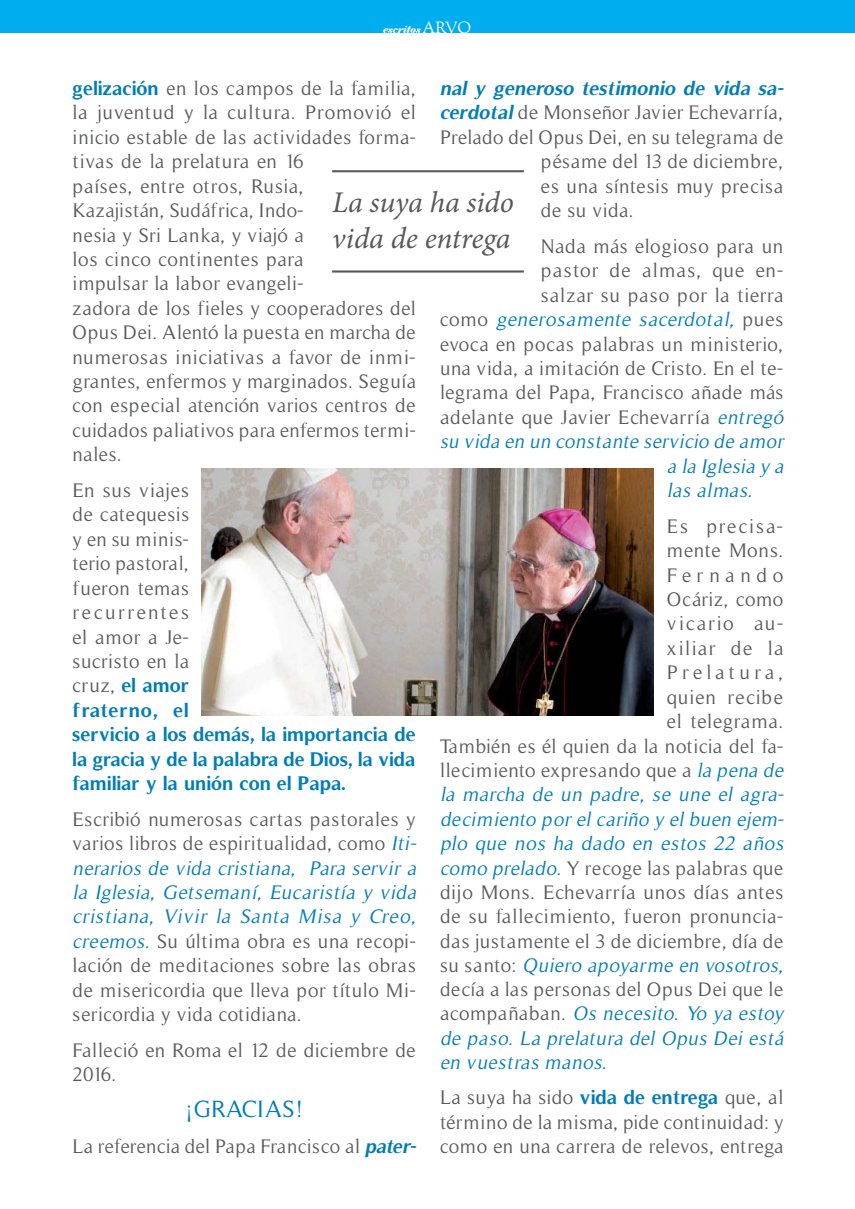
<style>
.page{position:relative;width:855px;height:1209px;background:#fff}
.page>*{position:absolute;margin:0;border:0;box-sizing:border-box;transform-origin:0 0}
.t1{font:italic 30px/35.8px "Minion Pro";letter-spacing:-.005em;color:#58595b}
.t2{font:24px "Timeless";color:#007db6}
.t3{font:20px/24.4px "Timeless";letter-spacing:.03em;color:#58595b}
.t4{font:italic 20px "Timeless";color:#007db6}
.t5{font:700 20px/24.4px "Timeless";color:#007db6}
.t6{font:20px "Timeless";letter-spacing:.01em;color:#58595b}
.t7{font:20px "Timeless";color:#58595b}
.t8{font:italic 700 20px "Timeless";color:#007db6}
.t9{font:20px "Timeless";letter-spacing:.06em;color:#58595b}
.t10{font:20px "Timeless";letter-spacing:.05em;color:#58595b}
.t11{font:20px "Timeless";letter-spacing:.09em;color:#58595b}
.t12{font:20px "Timeless";letter-spacing:.095em;color:#58595b}
.t13{font:20px "Timeless";letter-spacing:.07em;color:#58595b}
.t14{font:20px "Timeless";letter-spacing:.2em;color:#58595b}
.t15{font:20px "Timeless";letter-spacing:.275em;color:#58595b}
.t16{font:italic 10px "Elephant";color:#fff}
.s1{font-family:"OFL Goudy St M";font-style:normal;font-size:16px}
.s2{font-weight:700;color:#007db6}
.s3{font-weight:400;color:#58595b}
.s4{font-style:italic;color:#007db6}
.s5{font-weight:700;font-style:italic;color:#007db6}
.s6{font-style:normal;color:#58595b}
</style>
<div class="page">
<div style="left:0;top:0;width:854px;height:32px;background:#00aeef"></div>
<hr style="left:332px;top:170px;width:192px;height:2px;background:#58595b">
<hr style="left:332px;top:270px;width:192px;height:2px;background:#58595b">
<img style="left:201px;top:468px;width:452px;height:247px">
<p class="t16" style="left:383px;top:23px;width:89px">escritos <span class="s1">ARVO</span></p>
<p class="t3" style="left:73px;top:76px;width:345px"><span class="s2">gelización</span> en los campos de la familia, la juventud y la cultura. Promovió el inicio estable de las actividades forma&shy;tivas de la prelatura en 16<br>países, entre otros, Rusia,<br>Kazajistán, Sudáfrica, Indo-<br>nesia y Sri Lanka, y viajó a<br>los cinco continentes para<br>impulsar la labor evangeli-<br>zadora de los fieles y cooperadores del Opus Dei. Alentó la puesta en marcha de numerosas iniciativas a favor de inmi&shy;grantes, enfermos y marginados. Seguía con especial atención varios centros de cuidados paliativos para enfermos termi&shy;nales.</p>
<p class="t5" style="left:73px;top:477px;width:345px"><span class="s3">En sus viajes<br>de catequesis<br>y en su minis-<br>terio pastoral,<br>fueron temas<br>recurrentes<br>el amor a Je-<br>sucristo en la<br>cruz,</span> el amor<br>fraterno, el<br>servicio a los demás, la importancia de la gracia y de la palabra de Dios, la vida familiar y la unión con el Papa.</p>
<p class="t3" style="left:73px;top:806px;width:349px">Escribió numerosas cartas pastorales y varios libros de espiritualidad, como <span class="s4">Iti&shy;nerarios de vida cristiana, Para servir a la Iglesia, Getsemaní, Eucaristía y vida cristiana, Vivir la Santa Misa y Creo, creemos.</span> Su última obra es una recopi&shy;lación de meditaciones sobre las obras de misericordia que lleva por título Mi&shy;sericordia y vida cotidiana.</p>
<p class="t3" style="left:73px;top:1037px;width:345px">Falleció en Roma el 12 de diciembre de<br>2016.</p>
<p class="t2" style="left:185px;top:1094px;width:120px">¡GRACIAS!</p>
<p class="t6" style="left:73px;top:1134px;width:349px">La referencia del Papa Francisco al <span class="s5">pater-</span></p>
<p class="t8" style="left:440px;top:76px;width:349px">nal y generoso testimonio de vida sa-</p>
<p class="t3" style="left:440px;top:100px;width:345px"><span class="s5">cerdotal</span>de Monseñor Javier Echevarría,</p>
<p class="t3" style="left:440px;top:124px;width:345px">Prelado del Opus Dei, en su telegrama de</p>
<p class="t3" style="left:541px;top:149px;width:244px">pésame del 13 de diciembre,</p>
<p class="t3" style="left:541px;top:173px;width:244px">es una síntesis muy precisa</p>
<p class="t3" style="left:541px;top:198px;width:94px">de su vida.</p>
<p class="t3" style="left:541px;top:233px;width:244px">Nada más elogioso para un</p>
<p class="t9" style="left:541px;top:259px;width:244px">pastor de almas, que en-</p>
<p class="t3" style="left:541px;top:282px;width:244px">salzar su paso por la tierra</p>
<p class="t4" style="left:440px;top:308px;width:345px"><span class="s6">co m o</span> generosamente sacerdotal, <span class="s6">p u e s</span></p>
<p class="t3" style="left:440px;top:331px;width:345px">evoca en pocas palabras un ministerio,</p>
<p class="t3" style="left:440px;top:355px;width:345px">una vida, a imitación de Cristo. En el te-</p>
<p class="t3" style="left:440px;top:380px;width:345px">legrama del Papa, Francisco añade más</p>
<p class="t3" style="left:440px;top:404px;width:349px">adelante que Javier Echevarría <span class="s4">entregó</span></p>
<p class="t4" style="left:440px;top:430px;width:349px">su vida en un constante servicio de amor</p>
<p class="t4" style="left:667px;top:454px;width:122px">a la Iglesia y a</p>
<p class="t4" style="left:667px;top:478px;width:91px">las almas.</p>
<p class="t11" style="left:667px;top:514px;width:118px">Es precisa-</p>
<p class="t3" style="left:667px;top:537px;width:118px">mente Mons.</p>
<p class="t15" style="left:667px;top:563px;width:118px">Fernando</p>
<p class="t3" style="left:667px;top:586px;width:118px">Ocáriz, como</p>
<p class="t12" style="left:667px;top:612px;width:118px">vicario au-</p>
<p class="t13" style="left:667px;top:636px;width:118px">xiliar de la</p>
<p class="t14" style="left:667px;top:661px;width:118px">Prelatura,</p>
<p class="t10" style="left:667px;top:685px;width:118px">quien recibe</p>
<p class="t3" style="left:667px;top:708px;width:118px">el telegrama.</p>
<p class="t7" style="left:440px;top:734px;width:345px">También es él quien da la noticia del fa-</p>
<p class="t3" style="left:440px;top:757px;width:349px">llecimiento expresando que a <span class="s4">la pena de</span></p>
<p class="t4" style="left:440px;top:783px;width:349px">la marcha de un padre, se une el agra-</p>
<p class="t4" style="left:440px;top:807px;width:349px">decimiento por el cariño y el buen ejem-</p>
<p class="t4" style="left:440px;top:831px;width:349px">plo que nos ha dado en estos 22 años</p>
<p class="t3" style="left:440px;top:855px;width:345px"><span class="s4">como prelado.</span>Y recoge las palabras que</p>
<p class="t3" style="left:440px;top:879px;width:345px">dijo Mons. Echevarría unos días antes</p>
<p class="t3" style="left:440px;top:903px;width:345px">de su fallecimiento, fueron pronuncia-</p>
<p class="t3" style="left:440px;top:928px;width:345px">das justamente el 3 de diciembre, día de</p>
<p class="t4" style="left:440px;top:953px;width:349px"><span class="s6">s u s a nt o:</span> Quiero apoyarme en vosotros,</p>
<p class="t3" style="left:440px;top:976px;width:345px">decía a las personas del Opus Dei que le</p>
<p class="t4" style="left:440px;top:1001px;width:345px"><span class="s6">a co m p a ña b a n.</span> Os necesito. Yo ya estoy</p>
<p class="t4" style="left:440px;top:1026px;width:349px">de paso. La prelatura del Opus Dei está</p>
<p class="t4" style="left:440px;top:1050px;width:172px">en vuestras manos.</p>
<p class="t3" style="left:440px;top:1084px;width:345px;text-align:justify">La suya ha sido <span class="s2">vida de entrega</span> que, al término de la misma, pide continuidad: y como en una carrera de relevos, entrega</p>
<h1 class="t1" style="left:332px;top:187px;width:183px">La suya ha sido vida de entrega</h1>
</div>
